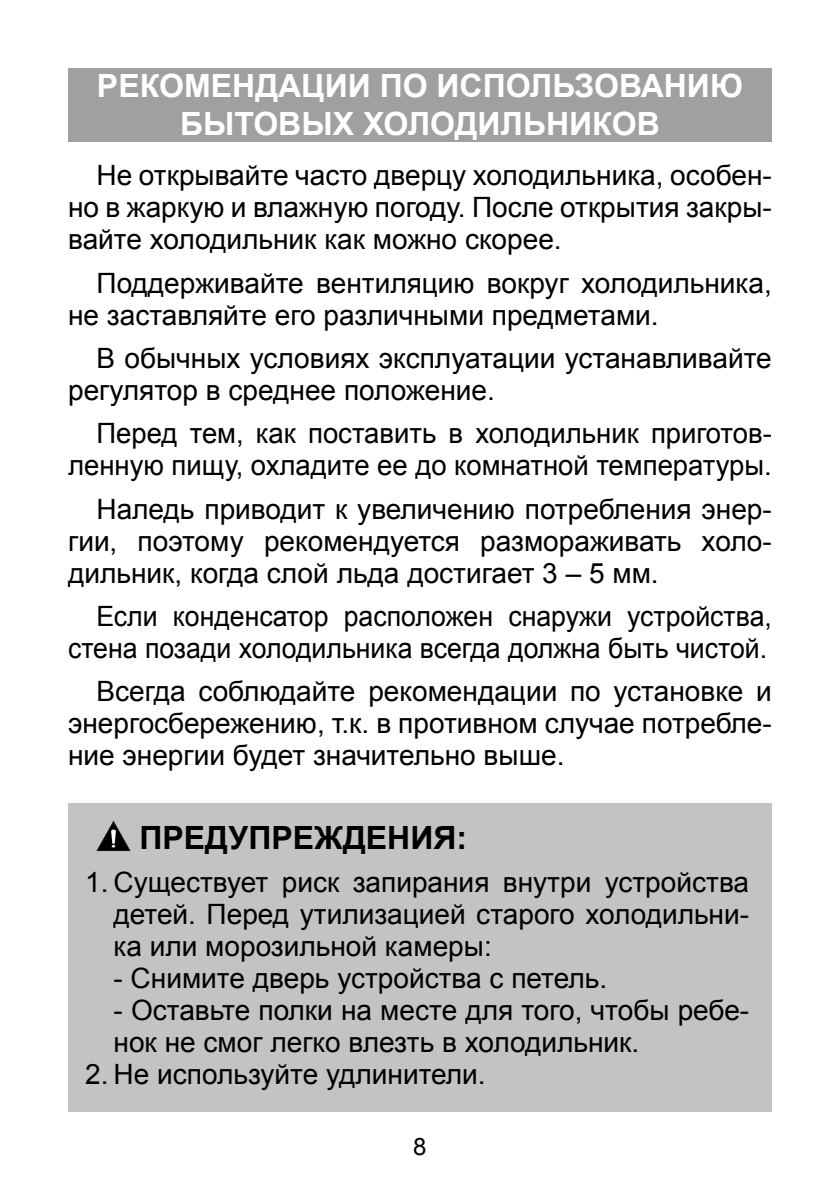
<style>
.page{position:relative;width:840px;height:1191px;background:#fff}
.page>*{position:absolute;margin:0;border:0;box-sizing:border-box;transform-origin:0 0}
.t1{font:700 32px/38.4px "Arial";color:#fff;text-align:center}
.t2{font:700 32px "Arial";color:#000}
.t3{font:28px/32px "Arial";color:#000;text-align:justify}
.t4{font:28px/32px "Arial";color:#000;text-align:right;scale:.95 1}
.t5{font:24px "Arial";color:#000}
</style>
<div class="page">
<div style="left:68px;top:68px;width:703px;height:74px;background:#a0a0a0"></div>
<div style="left:68px;top:803px;width:703px;height:309px;background:#c3c3c3"></div>
<svg style="left:96px;top:820px;width:34px;height:31px"></svg>
<p class="t1" style="left:97px;top:67px;width:647px">РЕКОМЕНДАЦИИ ПО ИСПОЛЬЗОВАНИЮ<br>БЫТОВЫХ ХОЛОДИЛЬНИКОВ</p>
<p class="t3" style="left:68px;top:159px;width:705px;text-indent:28px">Не открывайте часто дверцу холодильника, особен&shy;но в жаркую и влажную погоду. После открытия закры&shy;вайте холодильник как можно скорее.</p>
<p class="t3" style="left:68px;top:267px;width:704px;text-indent:28px">Поддерживайте вентиляцию вокруг холодильника, не заставляйте его различными предметами.</p>
<p class="t3" style="left:68px;top:342px;width:704px;text-indent:28px">В обычных условиях эксплуатации устанавливайте регулятор в среднее положение.</p>
<p class="t3" style="left:68px;top:417px;width:705px;text-align:right">Перед тем, как поставить в холодильник приготов&shy;ленную пищу, охладите ее до комнатной температуры.</p>
<p class="t3" style="left:68px;top:493px;width:705px;text-indent:28px">Наледь приводит к увеличению потребления энер&shy;гии, поэтому рекомендуется размораживать холо&shy;дильник, когда слой льда достигает 3 – 5 мм.</p>
<p class="t4" style="left:68px;top:600px;width:742px">Если конденсатор расположен снаружи устройства, стена позади холодильника всегда должна быть чистой.</p>
<p class="t3" style="left:68px;top:675px;width:705px;text-indent:28px">Всегда соблюдайте рекомендации по установке и энергосбережению, т.к. в противном случае потребле&shy;ние энергии будет значительно выше.</p>
<p class="t2" style="left:139px;top:820px;width:329px">ПРЕДУПРЕЖДЕНИЯ:</p>
<p class="t3" style="left:113px;top:866px;width:636px;text-indent:-28px">1. Существует риск запирания внутри устройства детей. Перед утилизацией старого холодильни&shy;ка или морозильной камеры:</p>
<p class="t3" style="left:113px;top:962px;width:495px">- Снимите дверь устройства с петель.</p>
<p class="t3" style="left:113px;top:994px;width:637px">- Оставьте полки на месте для того, чтобы ребе&shy;нок не смог легко влезть в холодильник.</p>
<p class="t3" style="left:85px;top:1058px;width:402px">2. Не используйте удлинители.</p>
<p class="t5" style="left:413px;top:1133px;width:15px">8</p>
</div>
